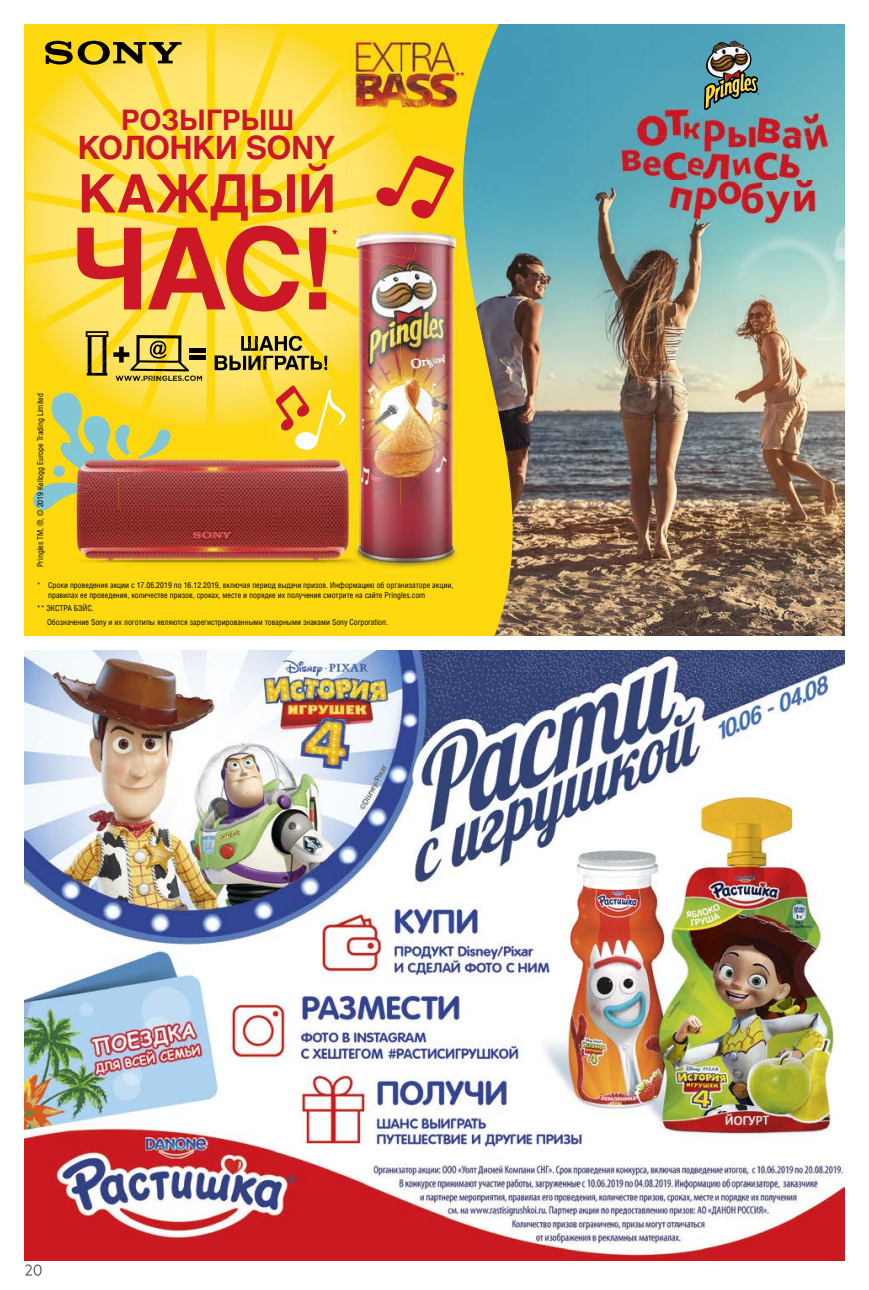
<style>
.page{position:relative;width:869px;height:1290px;background:#fff}
.page>*{position:absolute;margin:0;border:0;box-sizing:border-box;transform-origin:0 0}
.t1{font:700 113.92px "Helvetica Cyrillic";color:#cb1726}
.t2{font:700 53.2px "Helvetica Cyrillic";letter-spacing:.01em;color:#cb1726}
.t3{font:700 32.2px "Helvetica Cyrillic";letter-spacing:-.025em;color:#cb1726}
.t4{font:700 28.35px "Helvetica Cyrillic";color:#cb1726}
.t5{font:700 14.7px "Helios Cond";color:#cb1726}
.t6{font:700 11.03px "Helios Cond";color:#cb1726}
.t7{font:8.22px/9.8px "Helios Cond";color:#000}
</style>
<div class="page">
<svg style="left:25px;top:1264px;width:17px;height:12px"></svg>
<img style="left:25px;top:651px;width:818px;height:610px">
<img style="left:597px;top:25px;width:246px;height:610px">
<img style="left:25px;top:25px;width:572px;height:610px">
<img style="left:25px;top:25px;width:321px;height:390px">
<img style="left:647px;top:25px;width:164px;height:46px">
<svg style="left:703px;top:41px;width:54px;height:30px"></svg>
<img style="left:467px;top:126px;width:16px;height:99px">
<img style="left:417px;top:126px;width:50px;height:122px">
<img style="left:346px;top:134px;width:71px;height:114px">
<svg style="left:376px;top:155px;width:78px;height:64px;background:#eda02d"></svg>
<img style="left:240px;top:335px;width:87px;height:20px">
<img style="left:240px;top:370px;width:87px;height:82px">
<img style="left:240px;top:370px;width:20px;height:56px">
<img style="left:260px;top:423px;width:15px;height:23px">
<img style="left:260px;top:371px;width:64px;height:52px">
<svg style="left:275px;top:385px;width:52px;height:65px;background:#f5c13d"></svg>
<img style="left:474px;top:225px;width:10px;height:77px">
<img style="left:409px;top:248px;width:65px;height:54px">
<img style="left:400px;top:302px;width:84px;height:59px">
<img style="left:400px;top:361px;width:84px;height:117px">
<img style="left:327px;top:505px;width:52px;height:31px">
<img style="left:379px;top:478px;width:105px;height:58px">
<img style="left:327px;top:536px;width:157px;height:58px">
<img style="left:327px;top:225px;width:88px;height:55px">
<img style="left:327px;top:280px;width:82px;height:55px">
<img style="left:464px;top:225px;width:19px;height:23px">
<img style="left:327px;top:335px;width:73px;height:170px">
<img style="left:327px;top:335px;width:56px;height:58px">
<img style="left:327px;top:390px;width:19px;height:35px">
<img style="left:171px;top:452px;width:104px;height:58px">
<img style="left:275px;top:505px;width:52px;height:5px">
<img style="left:66px;top:510px;width:261px;height:58px">
<img style="left:240px;top:452px;width:120px;height:53px">
<img style="left:327px;top:537px;width:33px;height:31px">
<svg style="left:32px;top:392px;width:139px;height:118px;background:#c5aa50"></svg>
<img style="left:138px;top:452px;width:21px;height:7px">
<img style="left:82px;top:45px;width:28px;height:20px">
<svg style="left:45px;top:41px;width:61px;height:23px"></svg>
<svg style="left:142px;top:42px;width:4px;height:10px"></svg>
<img style="left:113px;top:42px;width:29px;height:21px">
<img style="left:149px;top:42px;width:32px;height:21px">
<img style="left:791px;top:71px;width:52px;height:109px">
<div style="left:584px;top:71px;width:63px;height:55px;background:#4ea2b9"></div>
<img style="left:687px;top:136px;width:104px;height:44px">
<img style="left:584px;top:126px;width:103px;height:54px">
<img style="left:584px;top:180px;width:259px;height:55px">
<img style="left:647px;top:71px;width:164px;height:65px">
<img style="left:703px;top:71px;width:54px;height:39px">
<img style="left:705px;top:85px;width:9px;height:23px">
<img style="left:719px;top:74px;width:35px;height:22px">
<img style="left:342px;top:25px;width:121px;height:101px">
<img style="left:342px;top:64px;width:34px;height:35px">
<img style="left:342px;top:99px;width:47px;height:35px">
<img style="left:397px;top:126px;width:66px;height:8px">
<img style="left:346px;top:126px;width:51px;height:8px">
<img style="left:86px;top:331px;width:22px;height:45px">
<img style="left:113px;top:347px;width:16px;height:15px">
<img style="left:189px;top:348px;width:16px;height:5px">
<img style="left:189px;top:355px;width:16px;height:4px">
<img style="left:130px;top:335px;width:59px;height:36px">
<svg style="left:151px;top:335px;width:25px;height:40px"></svg>
<img style="left:115px;top:375px;width:87px;height:6px">
<img style="left:241px;top:336px;width:61px;height:15px">
<img style="left:215px;top:355px;width:25px;height:15px">
<img style="left:240px;top:355px;width:87px;height:15px">
<img style="left:267px;top:370px;width:57px;height:1px">
<svg style="left:327px;top:355px;width:1px;height:15px"></svg>
<img style="left:707px;top:43px;width:43px;height:39px">
<h3 class="t4" style="left:121px;top:103px;width:175px">РОЗЫГРЫШ</h3>
<h3 class="t3" style="left:77px;top:129px;width:259px">КОЛОНКИ SONY</h3>
<h2 class="t2" style="left:77px;top:163px;width:260px">КАЖДЫЙ</h2>
<h1 class="t1" style="left:72px;top:204px;width:265px">ЧАС!</h1>
<h3 class="t5" style="left:332px;top:226px;width:7px">*</h3>
<p class="t7" style="left:35px;top:567px;width:175px;rotate:-90deg">Pringles TM, ®, © 2019 Kellogg Europe Trading Limited</p>
<h3 class="t6" style="left:455px;top:70px;width:10px">**</h3>
<p class="t7" style="left:48px;top:580px;width:406px;text-indent:-11px">* Сроки проведения акции с 17.06.2019 по 16.12.2019, включая период выдачи призов. Информацию об организаторе акции, правилах ее проведения, количестве призов, сроках, месте и порядке их получения смотрите на сайте Pringles.com</p>
<p class="t7" style="left:47px;top:600px;width:342px;line-height:14.5px;text-indent:-10px">** ЭКСТРА БЭЙС.<br>Обозначение Sony и их логотипы являются зарегистрированными товарными знаками Sony Corporation.</p>
</div>
